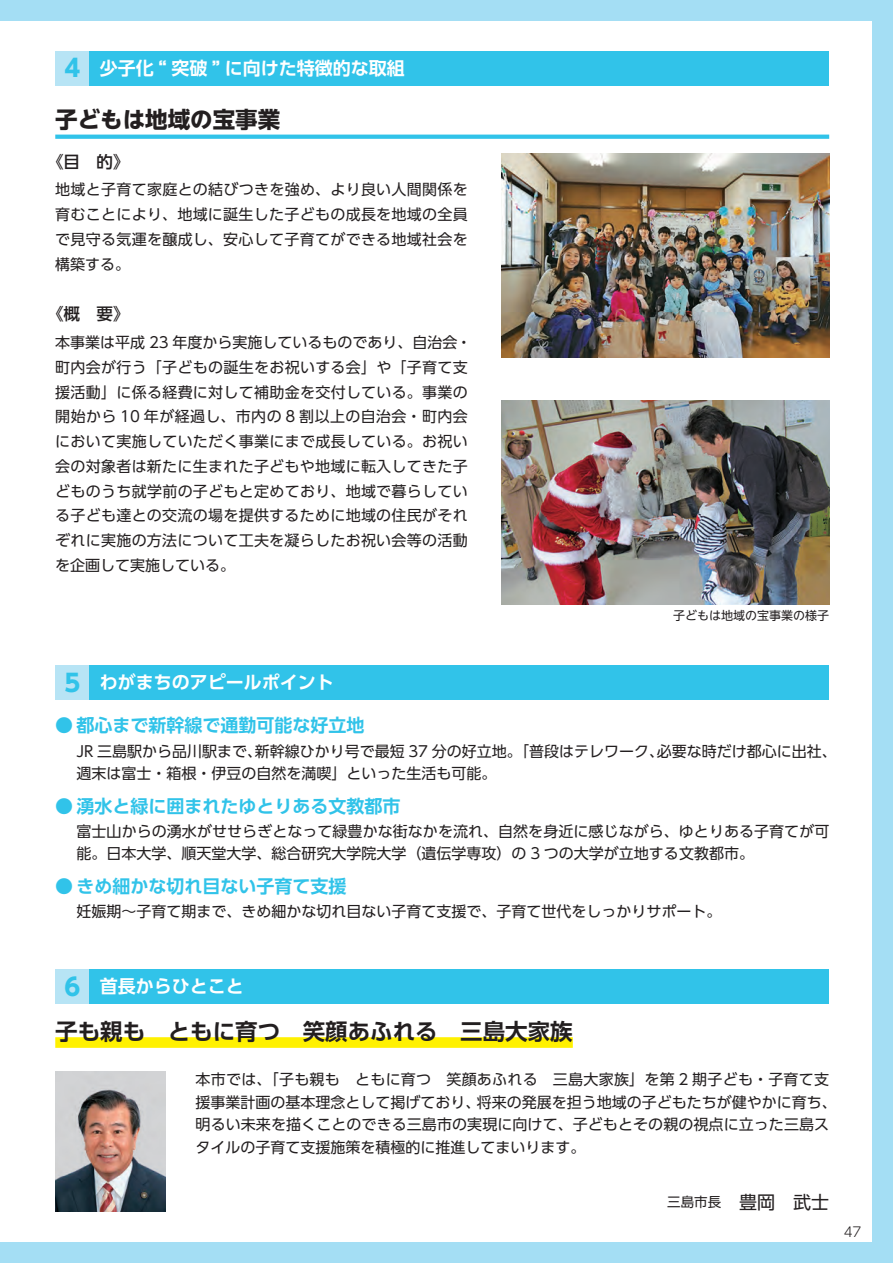
<style>
.page{position:relative;width:893px;height:1263px;background:#a4def4}
.page>*{position:absolute;margin:0;border:0;box-sizing:border-box;transform-origin:0 0}
.t1{font:700 22.5px "UD Shin Go Pr 6 N De";color:#231f20}
.t2{font:700 22.5px "UD Shin Go NT Pr 6 N";color:#231f20}
.t3{font:700 18px "UD Shin Go Pr 6 N De";color:#31c3e9}
.t4{font:700 18px "UD Shin Go Pr 6 N De";color:#fff}
.t5{font:18px "UD Shin Go Pr 6 N";color:#231f20}
.t6{font:500 16.5px "UD Shin Go Pr 6 N";color:#231f20}
.t7{font:15px/24.8px "UD Shin Go Pr 6 N";letter-spacing:.005em;color:#231f20}
.t8{font:300 13.5px "UD Shin Go NT Pr 6";color:#231f20}
.t9{font:12px "UD Shin Go NT Pr 6 N";color:#231f20}
.s1{font-family:"UD Shin Go Pr 6 N";font-size:24px;color:#31c3e9}
.s2{font-family:"UD Shin Go Pr 6 N";font-weight:400}
.s3{font-size:13.5px}
</style>
<div class="page">
<div style="left:0;top:21px;width:872px;height:1221px;background:#fff"></div>
<div style="left:55px;top:665px;width:34px;height:34px;background:#b7e4f5"></div>
<div style="left:89px;top:665px;width:740px;height:34px;background:#31c3e9"></div>
<div style="left:55px;top:969px;width:34px;height:34px;background:#b7e4f5"></div>
<div style="left:89px;top:969px;width:740px;height:34px;background:#31c3e9"></div>
<div style="left:55px;top:1037px;width:518px;height:11px;background:#fff101"></div>
<div style="left:55px;top:51px;width:34px;height:34px;background:#b7e4f5"></div>
<div style="left:89px;top:51px;width:740px;height:34px;background:#31c3e9"></div>
<svg style="left:55px;top:135px;width:774px;height:4px;background:#39c5e9"></svg>
<img style="left:502px;top:401px;width:327px;height:204px">
<img style="left:502px;top:153px;width:327px;height:204px">
<img style="left:55px;top:1071px;width:111px;height:141px">
<p class="t4" style="left:64px;top:53px;width:342px"><span class="s1">4</span> 少子化 “ 突破 ” に向けた特徴的な取組</p>
<h1 class="t2" style="left:55px;top:101px;width:227px">子どもは地域の宝事業</h1>
<p class="t6" style="left:47px;top:148px;width:84px">《目　的》</p>
<p class="t7" style="left:55px;top:177px;width:414px;text-align:justify">地域と子育て家庭との結びつきを強め、より良い人間関係を育むことにより、地域に誕生した子どもの成長を地域の全員で見守る気運を醸成し、安心して子育てができる地域社会を構築する。</p>
<p class="t6" style="left:47px;top:301px;width:84px">《概　要》</p>
<p class="t7" style="left:55px;top:330px;width:418px">本事業は平成 23 年度から実施しているものであり、自治会・町内会が行う「子どもの誕生をお祝いする会」や「子育て支援活動」に係る経費に対して補助金を交付している。事業の開始から 10 年が経過し、市内の 8 割以上の自治会・町内会において実施していただく事業にまで成長している。お祝い会の対象者は新たに生まれた子どもや地域に転入してきた子どものうち就学前の子どもと定めており、地域で暮らしている子ども達との交流の場を提供するために地域の住民がそれぞれに実施の方法について工夫を凝らしたお祝い会等の活動を企画して実施している。</p>
<p class="t9" style="left:673px;top:606px;width:157px">子どもは地域の宝事業の様子</p>
<p class="t4" style="left:64px;top:668px;width:271px"><span class="s1">5</span> わがまちのアピールポイント</p>
<p class="t3" style="left:55px;top:711px;width:311px"><span class="s2">●</span> 都心まで新幹線で通勤可能な好立地</p>
<p class="t7" style="left:77px;top:739px;width:762px;line-height:22.5px">JR 三島駅から品川駅まで、新幹線ひかり号で最短 37 分の好立地。「普段はテレワーク、必要な時だけ都心に出社、週末は富士・箱根・伊豆の自然を満喫」といった生活も可能。</p>
<p class="t3" style="left:55px;top:791px;width:347px"><span class="s2">●</span> 湧水と緑に囲まれたゆとりある文教都市</p>
<p class="t7" style="left:77px;top:819px;width:754px;line-height:22.5px">富士山からの湧水がせせらぎとなって緑豊かな街なかを流れ、自然を身近に感じながら、ゆとりある子育てが可能。日本大学、順天堂大学、総合研究大学院大学（遺伝学専攻）の 3 つの大学が立地する文教都市。</p>
<p class="t3" style="left:55px;top:871px;width:293px"><span class="s2">●</span> きめ細かな切れ目ない子育て支援</p>
<p class="t7" style="left:77px;top:898px;width:646px">妊娠期～子育て期まで、きめ細かな切れ目ない子育て支援で、子育て世代をしっかりサポート。</p>
<p class="t4" style="left:64px;top:972px;width:181px"><span class="s1">6</span> 首長からひとこと</p>
<h1 class="t1" style="left:55px;top:1013px;width:519px">子も親も　ともに育つ　笑顔あふれる　三島大家族</h1>
<p class="t7" style="left:196px;top:1068px;width:643px;line-height:22.5px">本市では、「子も親も　ともに育つ　笑顔あふれる　三島大家族」を第 2 期子ども・子育て支援事業計画の基本理念として掲げており、将来の発展を担う地域の子どもたちが健やかに育ち、明るい未来を描くことのできる三島市の実現に向けて、子どもとその親の視点に立った三島スタイルの子育て支援施策を積極的に推進してまいります。</p>
<p class="t5" style="left:667px;top:1187px;width:163px"><span class="s3">三島市長</span>　豊岡　武士</p>
<p class="t8" style="left:844px;top:1220px;width:19px">47</p>
</div>
